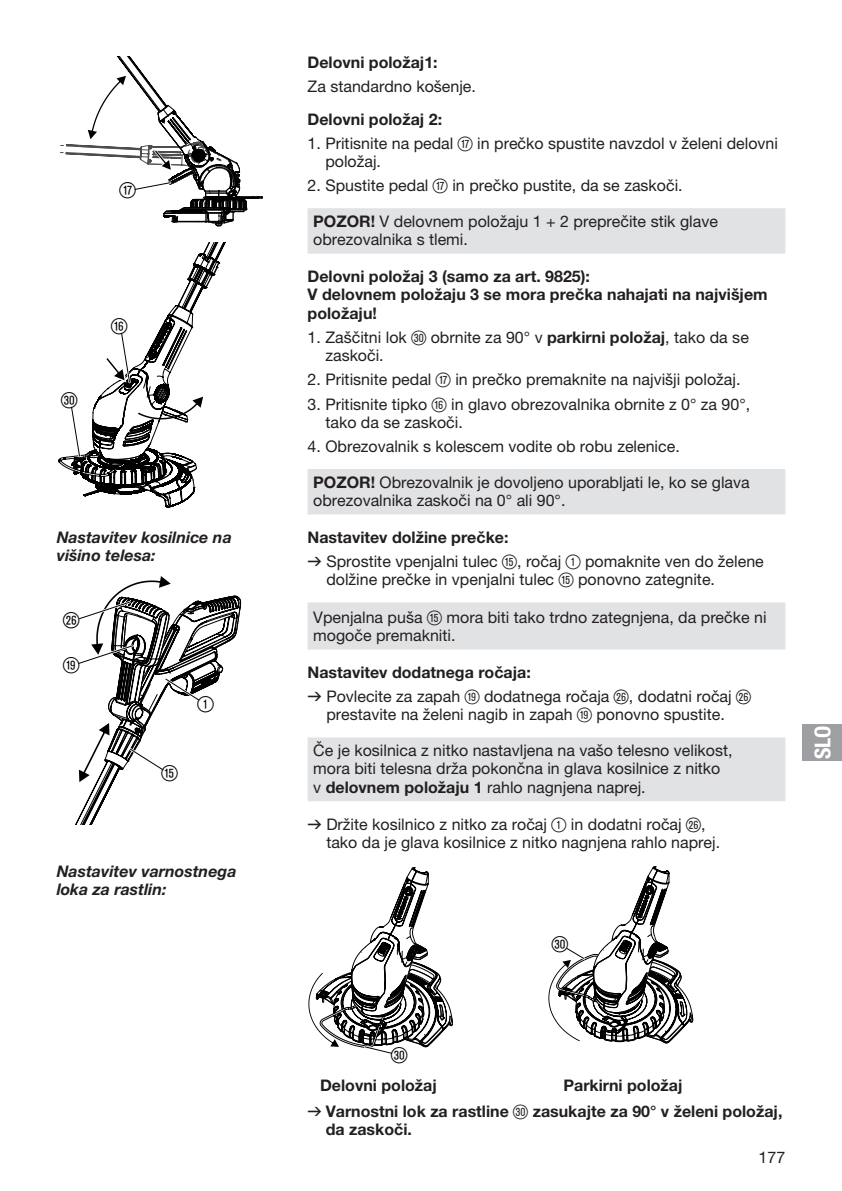
<style>
.page{position:relative;width:842px;height:1191px;background:#fff}
.page>*{position:absolute;margin:0;border:0;box-sizing:border-box;transform-origin:0 0}
.t1{font:22px "Ziffernim Kreisund Quadrat BQ";color:#000}
.t2{font:22px "GARDENA Pro Bo Cond";color:#fff}
.t3{font:16px/18.4px "GARDENA Pro";color:#231f20}
.t4{font:700 16px/18.4px "GARDENA Pro";color:#231f20}
.t5{font:italic 700 16px/18.4px "GARDENA Pro";color:#231f20}
.s1{font-family:"Ziffernim Kreisund Quadrat BQ";font-size:20px}
.s2{font-weight:700}
.s3{font-family:"Formdruck"}
.s4{font-family:"Formdruck";font-weight:400}
.s5{font-family:"Ziffernim Kreisund Quadrat BQ";font-weight:400;font-size:20px}
</style>
<div class="page">
<svg style="left:308px;top:208px;width:477px;height:593px"></svg>
<svg style="left:60px;top:57px;width:203px;height:170px"></svg>
<svg style="left:58px;top:242px;width:168px;height:266px"></svg>
<svg style="left:75px;top:576px;width:166px;height:248px"></svg>
<svg style="left:308px;top:867px;width:145px;height:187px"></svg>
<svg style="left:548px;top:866px;width:145px;height:177px"></svg>
<div style="left:802px;top:724px;width:40px;height:36px;background:#9d9fa2"></div>
<h1 class="t1" style="left:120px;top:177px;width:18px">U</h1>
<h1 class="t1" style="left:61px;top:387px;width:18px">Ö</h1>
<h1 class="t1" style="left:111px;top:313px;width:18px">Z</h1>
<p class="t5" style="left:57px;top:527px;width:177px">Nastavitev kosilnice na višino telesa:</p>
<h1 class="t1" style="left:63px;top:607px;width:18px">H</h1>
<h1 class="t1" style="left:63px;top:652px;width:18px">O</h1>
<h1 class="t1" style="left:197px;top:691px;width:18px">1</h1>
<h1 class="t1" style="left:161px;top:760px;width:18px">T</h1>
<p class="t5" style="left:57px;top:861px;width:181px">Nastavitev varnostnega loka za rastlin:</p>
<p class="t4" style="left:308px;top:53px;width:132px">Delovni položaj1:</p>
<p class="t3" style="left:308px;top:77px;width:170px">Za standardno košenje.</p>
<p class="t4" style="left:308px;top:109px;width:136px">Delovni položaj 2:</p>
<p class="t3" style="left:325px;top:134px;width:454px;text-indent:-18px">1. Pritisnite na pedal <span class="s1">U</span> in prečko spustite navzdol v želeni delovni položaj.</p>
<p class="t3" style="left:308px;top:176px;width:377px">2. Spustite pedal <span class="s1">U</span> in prečko pustite, da se zaskoči.</p>
<p class="t3" style="left:313px;top:212px;width:406px"><span class="s2">POZOR!</span> V delovnem položaju 1 + 2 preprečite stik glave obrezovalnika s tlemi.</p>
<p class="t4" style="left:308px;top:267px;width:462px">Delovni položaj 3 (samo za art. 9825):<br>V delovnem položaju 3 se mora prečka nahajati na najvišjem položaju!</p>
<p class="t3" style="left:325px;top:328px;width:425px;text-indent:-18px">1. Zaščitni lok <span class="s1">Ö</span> obrnite za 90° v <span class="s2">parkirni položaj</span>, tako da se zaskoči.</p>
<p class="t3" style="left:308px;top:370px;width:434px">2. Pritisnite pedal <span class="s1">U</span> in prečko premaknite na najvišji položaj.</p>
<p class="t3" style="left:325px;top:394px;width:426px;text-indent:-18px">3. Pritisnite tipko <span class="s1">Z</span> in glavo obrezovalnika obrnite z 0° za 90°, tako da se zaskoči.</p>
<p class="t3" style="left:308px;top:437px;width:374px">4. Obrezovalnik s kolescem vodite ob robu zelenice.</p>
<p class="t3" style="left:313px;top:472px;width:438px"><span class="s2">POZOR!</span> Obrezovalnik je dovoljeno uporabljati le, ko se glava obrezovalnika zaskoči na 0° ali 90°.</p>
<p class="t3" style="left:308px;top:525px;width:458px;line-height:24px"><span class="s2">Nastavitev dolžine prečke:<br></span><span class="s3">v</span> Sprostite vpenjalni tulec <span class="s1">T</span>, ročaj <span class="s1">1</span> pomaknite ven do želene</p>
<p class="t3" style="left:326px;top:570px;width:390px">dolžine prečke in vpenjalni tulec <span class="s1">T</span> ponovno zategnite.</p>
<p class="t3" style="left:313px;top:607px;width:455px">Vpenjalna puša <span class="s1">T</span> mora biti tako trdno zategnjena, da prečke ni mogoče premakniti.</p>
<p class="t3" style="left:308px;top:660px;width:445px;line-height:24px"><span class="s2">Nastavitev dodatnega ročaja:<br></span><span class="s3">v</span> Povlecite za zapah <span class="s1">O</span> dodatnega ročaja <span class="s1">H</span>, dodatni ročaj <span class="s1">H</span></p>
<p class="t3" style="left:326px;top:705px;width:400px">prestavite na želeni nagib in zapah <span class="s1">O</span> ponovno spustite.</p>
<p class="t3" style="left:313px;top:741px;width:421px">Če je kosilnica z nitko nastavljena na vašo telesno velikost, mora biti telesna drža pokončna in glava kosilnice z nitko<br>v <span class="s2">delovnem položaju 1</span> rahlo nagnjena naprej.</p>
<p class="t3" style="left:326px;top:815px;width:395px;text-indent:-19px"><span class="s3">v</span> Držite kosilnico z nitko za ročaj <span class="s1">1</span> in dodatni ročaj <span class="s1">H</span>, tako da je glava kosilnice z nitko nagnjena rahlo naprej.</p>
<h1 class="t1" style="left:552px;top:931px;width:18px">Ö</h1>
<h1 class="t2" style="left:809px;top:759px;width:35px;rotate:-90deg">SLO</h1>
<h1 class="t1" style="left:391px;top:1042px;width:18px">Ö</h1>
<p class="t4" style="left:308px;top:1072px;width:476px;line-height:25.8px;text-indent:256px">Parkirni položaj<br><span class="s4">v</span> Varnostni lok za rastline <span class="s5">Ö</span> zasukajte za 90° v želeni položaj,</p>
<p class="t4" style="left:326px;top:1120px;width:88px">da zaskoči.</p>
<p class="t3" style="left:759px;top:1147px;width:28px">177</p>
<p class="t4" style="left:320px;top:1075px;width:118px">Delovni položaj</p>
</div>
